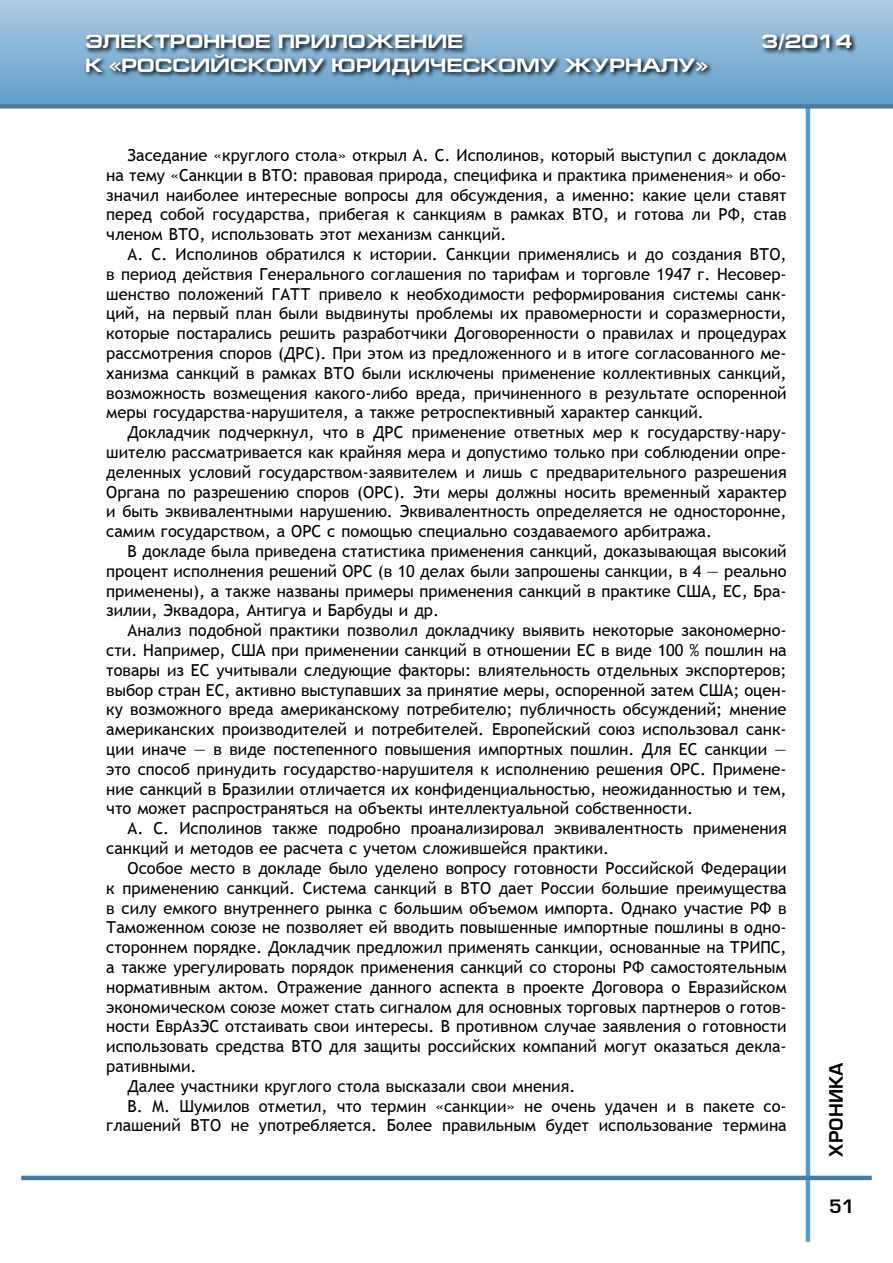
<style>
.page{position:relative;width:893px;height:1263px;background:#fff}
.page>*{position:absolute;margin:0;border:0;box-sizing:border-box;transform-origin:0 0}
.t1{font:700 19.5px "Europe Ext";color:#fff}
.t2{font:18px "Europe Demi Normal";color:#000}
.t3{font:16.5px/19.8px "Trebuchet MS";color:#000;text-align:justify}
</style>
<div class="page">
<hr style="left:806px;top:91px;width:4px;height:1151px;background:#589cca">
<hr style="left:21px;top:1176px;width:851px;height:4px;background:#467ba2">
<div style="left:0;top:0;width:893px;height:106px;background:linear-gradient(to bottom,#aecce4,#619dc9)"></div>
<div style="left:0;top:104px;width:893px;height:5px;background:#467ba2"></div>
<svg style="left:84px;top:31px;width:774px;height:50px;background:#6b90ac"></svg>
<p class="t1" style="left:85px;top:31px;width:380px">ЭЛЕКТРОННОЕ ПРИЛОЖЕНИЕ</p>
<p class="t1" style="left:761px;top:31px;width:92px">3/2014</p>
<p class="t1" style="left:85px;top:54px;width:624px">К «РОССИЙСКОМУ ЮРИДИЧЕСКОМУ ЖУРНАЛУ»</p>
<p class="t3" style="left:106px;top:145px;width:682px;text-indent:21px">Заседание «круглого стола» открыл А. С. Исполинов, который выступил с докладом на тему «Санкции в ВТО: правовая природа, специфика и практика применения» и обо&shy;значил наиболее интересные вопросы для обсуждения, а именно: какие цели ставят перед собой государства, прибегая к санкциям в рамках ВТО, и готова ли РФ, став членом ВТО, использовать этот механизм санкций.</p>
<p class="t3" style="left:106px;top:244px;width:682px;text-indent:21px">А. С. Исполинов обратился к истории. Санкции применялись и до создания ВТО, в период действия Генерального соглашения по тарифам и торговле 1947 г. Несовер&shy;шенство положений ГАТТ привело к необходимости реформирования системы санк&shy;ций, на первый план были выдвинуты проблемы их правомерности и соразмерности, которые постарались решить разработчики Договоренности о правилах и процедурах рассмотрения споров (ДРС). При этом из предложенного и в итоге согласованного ме&shy;ханизма санкций в рамках ВТО были исключены применение коллективных санкций, возможность возмещения какого-либо вреда, причиненного в результате оспоренной меры государства-нарушителя, а также ретроспективный характер санкций.</p>
<p class="t3" style="left:106px;top:423px;width:682px;text-indent:21px">Докладчик подчеркнул, что в ДРС применение ответных мер к государству-нару&shy;шителю рассматривается как крайняя мера и допустимо только при соблюдении опре&shy;деленных условий государством-заявителем и лишь с предварительного разрешения Органа по разрешению споров (ОРС). Эти меры должны носить временный характер и быть эквивалентными нарушению. Эквивалентность определяется не односторонне, самим государством, а ОРС с помощью специально создаваемого арбитража.</p>
<p class="t3" style="left:106px;top:541px;width:682px;text-indent:21px">В докладе была приведена статистика применения санкций, доказывающая высокий процент исполнения решений ОРС (в 10 делах были запрошены санкции, в 4 ― реально применены), а также названы примеры применения санкций в практике США, ЕС, Бра&shy;зилии, Эквадора, Антигуа и Барбуды и др.</p>
<p class="t3" style="left:106px;top:621px;width:682px;text-indent:21px">Анализ подобной практики позволил докладчику выявить некоторые закономерно&shy;сти. Например, США при применении санкций в отношении ЕС в виде 100 % пошлин на товары из ЕС учитывали следующие факторы: влиятельность отдельных экспортеров; выбор стран ЕС, активно выступавших за принятие меры, оспоренной затем США; оцен&shy;ку возможного вреда американскому потребителю; публичность обсуждений; мнение американских производителей и потребителей. Европейский союз использовал санк&shy;ции иначе ― в виде постепенного повышения импортных пошлин. Для ЕС санкции ― это способ принудить государство-нарушителя к исполнению решения ОРС. Примене&shy;ние санкций в Бразилии отличается их конфиденциальностью, неожиданностью и тем, что может распространяться на объекты интеллектуальной собственности.</p>
<p class="t3" style="left:106px;top:819px;width:682px;text-indent:21px">А. С. Исполинов также подробно проанализировал эквивалентность применения санкций и методов ее расчета с учетом сложившейся практики.</p>
<p class="t3" style="left:128px;top:858px;width:661px">Особое место в докладе было уделено вопросу готовности Российской Федерации</p>
<p class="t3" style="left:106px;top:878px;width:682px">к применению санкций. Система санкций в ВТО дает России большие преимущества</p>
<p class="t3" style="left:106px;top:898px;width:682px">в силу емкого внутреннего рынка с большим объемом импорта. Однако участие РФ в</p>
<p class="t3" style="left:106px;top:918px;width:682px">Таможенном союзе не позволяет ей вводить повышенные импортные пошлины в одно-</p>
<p class="t3" style="left:106px;top:937px;width:682px">стороннем порядке. Докладчик предложил применять санкции, основанные на ТРИПС,</p>
<p class="t3" style="left:106px;top:957px;width:682px">а также урегулировать порядок применения санкций со стороны РФ самостоятельным</p>
<p class="t3" style="left:106px;top:977px;width:682px">нормативным актом. Отражение данного аспекта в проекте Договора о Евразийском</p>
<p class="t3" style="left:106px;top:997px;width:682px">экономическом союзе может стать сигналом для основных торговых партнеров о готов-</p>
<p class="t3" style="left:106px;top:1017px;width:682px">ности ЕврАзЭС отстаивать свои интересы. В противном случае заявления о готовности</p>
<p class="t3" style="left:106px;top:1036px;width:682px">использовать средства ВТО для защиты российских компаний могут оказаться декла-</p>
<p class="t3" style="left:106px;top:1056px;width:92px">ративными.</p>
<p class="t3" style="left:128px;top:1076px;width:449px">Далее участники круглого стола высказали свои мнения.</p>
<p class="t3" style="left:128px;top:1096px;width:661px">В. М. Шумилов отметил, что термин «санкции» не очень удачен и в пакете со-</p>
<p class="t3" style="left:106px;top:1116px;width:682px">глашений ВТО не употребляется. Более правильным будет использование термина</p>
<p class="t2" style="left:826px;top:1157px;width:96px;rotate:-90deg">хроника</p>
<p class="t2" style="left:829px;top:1196px;width:27px">51</p>
</div>
